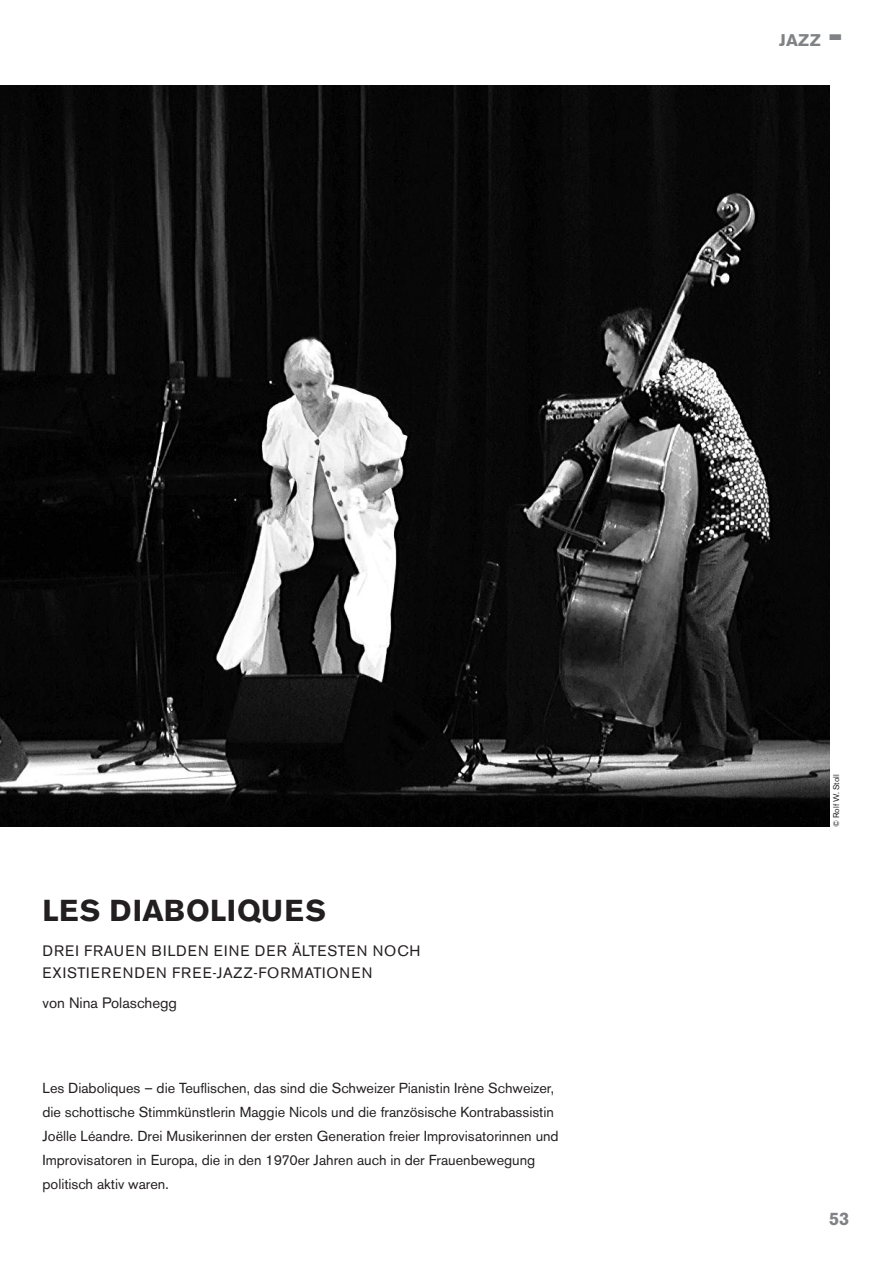
<style>
.page{position:relative;width:893px;height:1263px;background:#fff}
.page>*{position:absolute;margin:0;border:0;box-sizing:border-box;transform-origin:0 0}
.t1{font:700 30px "Akzidenz Grotesk BE";letter-spacing:.02em;color:#231f20}
.t2{font:700 18px "Akzidenz Grotesk BE";color:#808285}
.t3{font:700 16.8px "Akzidenz Grotesk BE";color:#808285}
.t4{font:15px/22.5px "Akzidenz Grotesk BE";letter-spacing:.06em;color:#231f20}
.t5{font:15px "Akzidenz Grotesk BE";color:#231f20}
.t6{font:14.4px/24px "Akzidenz Grotesk BE";color:#231f20}
.t7{font:8.25px "Akzidenz Grotesk BE";color:#231f20}
</style>
<div class="page">
<img style="left:0;top:85px;width:829px;height:741px">
<p class="t3" style="left:779px;top:33px;width:64px">JAZZ ■</p>
<h1 class="t1" style="left:43px;top:898px;width:285px">LES DIABOLIQUES</h1>
<p class="t4" style="left:43px;top:941px;width:379px">DREI FRAUEN BILDEN EINE DER ÄLTESTEN NOCH<br>EXISTIERENDEN FREE-JAZZ-FORMATIONEN</p>
<p class="t5" style="left:43px;top:998px;width:136px">von Nina Polaschegg</p>
<p class="t6" style="left:43px;top:1077px;width:518px">Les Diaboliques – die Teuflischen, das sind die Schweizer Pianistin Irène Schweizer, die schottische Stimmkünstlerin Maggie Nicols und die französische Kontrabassistin Joëlle Léandre. Drei Musikerinnen der ersten Generation freier Improvisatorinnen und Improvisatoren in Europa, die in den 1970er Jahren auch in der Frauenbewegung politisch aktiv waren.</p>
<p class="t7" style="left:833px;top:827px;width:54px;rotate:-90deg">© Rolf W. Stoll</p>
<p class="t2" style="left:829px;top:1211px;width:22px">53</p>
</div>
